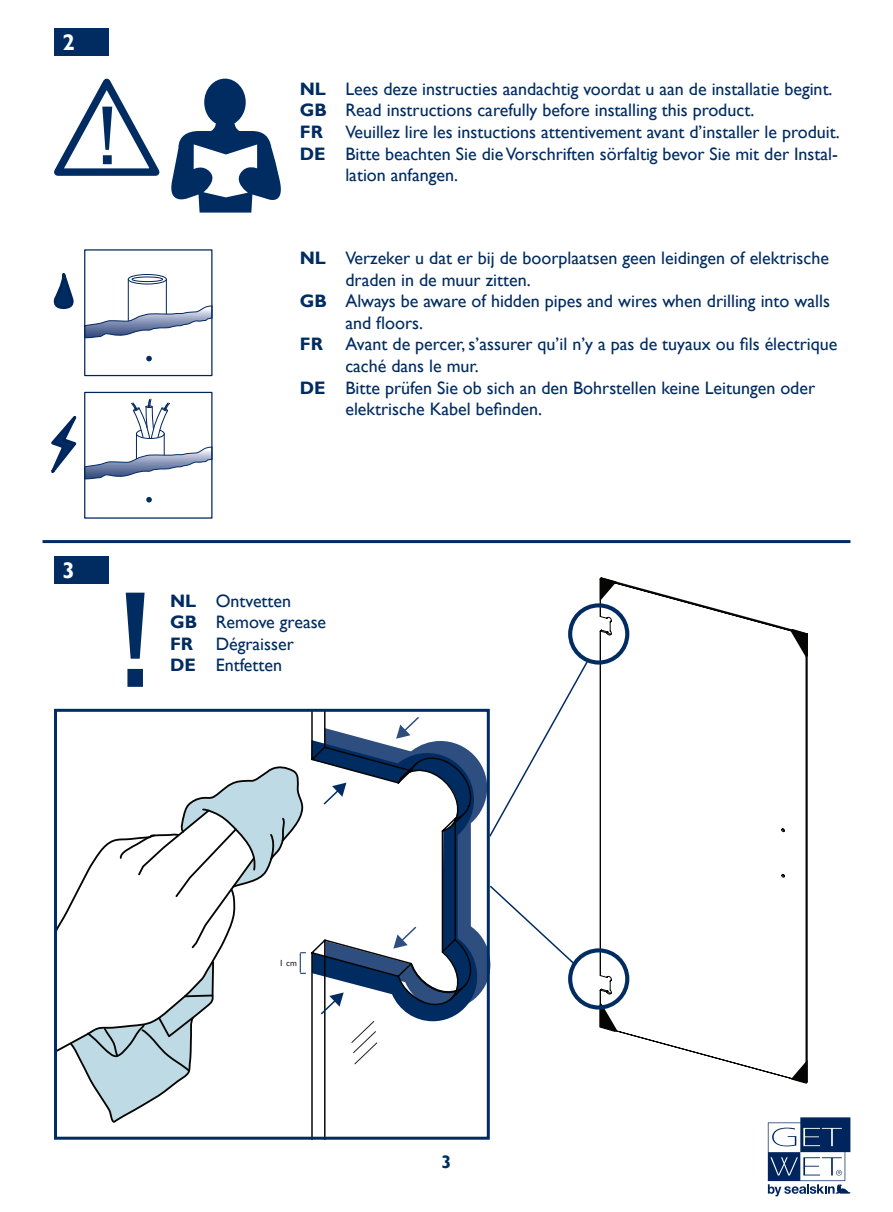
<style>
.page{position:relative;width:893px;height:1212px;background:#fff}
.page>*{position:absolute;margin:0;border:0;box-sizing:border-box;transform-origin:0 0}
.t1{font:86.4px "Franklin Gothic";color:#002c62}
.t2{font:700 22.5px "Gill Sans";color:#fff}
.t3{font:18px/21.6px "Gill Sans";color:#002c62}
.t4{font:700 18px "Gill Sans";color:#002c62}
.t5{font:8.85px "Gill Sans";color:#231f20}
</style>
<div class="page">
<svg style="left:768px;top:1117px;width:82px;height:79px"></svg>
<hr style="left:43px;top:540px;width:807px;height:3px;background:#002c62">
<div style="left:54px;top:28px;width:55px;height:28px;background:#002c62"></div>
<svg style="left:54px;top:78px;width:227px;height:135px"></svg>
<div style="left:128px;top:274px;width:39px;height:10px;border:1px solid #00255d;border-radius:50%"></div>
<div style="left:132px;top:276px;width:31px;height:6px;border:1px solid #00255d;border-radius:50%"></div>
<svg style="left:86px;top:305px;width:127px;height:34px"></svg>
<hr style="left:128px;top:279px;width:1px;height:42px;background:#00255d">
<hr style="left:166px;top:279px;width:1px;height:35px;background:#00255d">
<svg style="left:146px;top:356px;width:6px;height:5px"></svg>
<svg style="left:53px;top:272px;width:21px;height:37px"></svg>
<svg style="left:51px;top:398px;width:162px;height:104px"></svg>
<div style="left:84px;top:249px;width:128px;height:127px;border:1px solid #00255d"></div>
<div style="left:84px;top:392px;width:128px;height:127px;border:1px solid #00255d"></div>
<svg style="left:477px;top:759px;width:9px;height:238px"></svg>
<svg style="left:472px;top:753px;width:5px;height:248px"></svg>
<svg style="left:322px;top:713px;width:150px;height:331px"></svg>
<svg style="left:441px;top:937px;width:16px;height:16px"></svg>
<svg style="left:448px;top:982px;width:21px;height:20px"></svg>
<svg style="left:447px;top:810px;width:21px;height:20px"></svg>
<svg style="left:398px;top:761px;width:21px;height:20px"></svg>
<svg style="left:600px;top:581px;width:207px;height:498px"></svg>
<svg style="left:791px;top:1060px;width:17px;height:24px"></svg>
<svg style="left:790px;top:629px;width:18px;height:28px"></svg>
<svg style="left:600px;top:577px;width:17px;height:24px"></svg>
<svg style="left:599px;top:1003px;width:18px;height:29px"></svg>
<svg style="left:396px;top:715px;width:25px;height:24px"></svg>
<svg style="left:393px;top:925px;width:25px;height:23px"></svg>
<svg style="left:58px;top:745px;width:319px;height:391px"></svg>
<div style="left:54px;top:557px;width:55px;height:27px;background:#002c62"></div>
<svg style="left:126px;top:593px;width:19px;height:94px"></svg>
<svg style="left:490px;top:885px;width:87px;height:81px"></svg>
<div style="left:568px;top:603px;width:61px;height:61px;border:4px solid #002c62;border-radius:50%"></div>
<div style="left:568px;top:948px;width:61px;height:61px;border:4px solid #002c62;border-radius:50%"></div>
<svg style="left:488px;top:659px;width:102px;height:178px"></svg>
<div style="left:54px;top:709px;width:436px;height:431px;border:3px solid #002c62"></div>
<p class="t2" style="left:62px;top:28px;width:14px">2</p>
<p class="t1" style="left:96px;top:82px;width:25px">!</p>
<p class="t4" style="left:300px;top:78px;width:28px">NL</p>
<p class="t4" style="left:300px;top:99px;width:29px">GB</p>
<p class="t4" style="left:300px;top:121px;width:25px">FR</p>
<p class="t4" style="left:300px;top:143px;width:27px">DE</p>
<p class="t3" style="left:345px;top:78px;width:489px">Lees deze instructies aandachtig voordat u aan de installatie begint.</p>
<p class="t3" style="left:345px;top:100px;width:410px">Read instructions carefully before installing this product.</p>
<p class="t3" style="left:345px;top:121px;width:496px">Veuillez lire les instuctions attentivement avant d’installer le produit.</p>
<p class="t3" style="left:345px;top:143px;width:494px">Bitte beachten Sie die Vorschriften sörfaltig bevor Sie mit der Instal&shy;lation anfangen.</p>
<p class="t4" style="left:300px;top:247px;width:28px">NL</p>
<p class="t4" style="left:300px;top:290px;width:29px">GB</p>
<p class="t4" style="left:300px;top:333px;width:25px">FR</p>
<p class="t4" style="left:300px;top:377px;width:27px">DE</p>
<p class="t3" style="left:345px;top:247px;width:485px">Verzeker u dat er bij de boorplaatsen geen leidingen of elektrische draden in de muur zitten.</p>
<p class="t3" style="left:345px;top:291px;width:486px">Always be aware of hidden pipes and wires when drilling into walls and floors.</p>
<p class="t3" style="left:345px;top:334px;width:494px">Avant de percer, s’assurer qu’il n’y a pas de tuyaux ou fils électrique caché dans le mur.</p>
<p class="t3" style="left:345px;top:377px;width:471px">Bitte prüfen Sie ob sich an den Bohrstellen keine Leitungen oder elektrische Kabel befinden.</p>
<p class="t2" style="left:62px;top:557px;width:14px">3</p>
<p class="t4" style="left:170px;top:590px;width:28px">NL</p>
<p class="t4" style="left:170px;top:611px;width:29px">GB</p>
<p class="t4" style="left:170px;top:633px;width:25px">FR</p>
<p class="t4" style="left:170px;top:654px;width:27px">DE</p>
<p class="t3" style="left:216px;top:590px;width:77px">Ontvetten</p>
<p class="t3" style="left:216px;top:612px;width:112px">Remove grease</p>
<p class="t3" style="left:216px;top:633px;width:80px">Dégraisser</p>
<p class="t3" style="left:216px;top:655px;width:68px">Entfetten</p>
<p class="t5" style="left:279px;top:958px;width:19px">1 cm</p>
<p class="t4" style="left:441px;top:1151px;width:11px">3</p>
</div>
